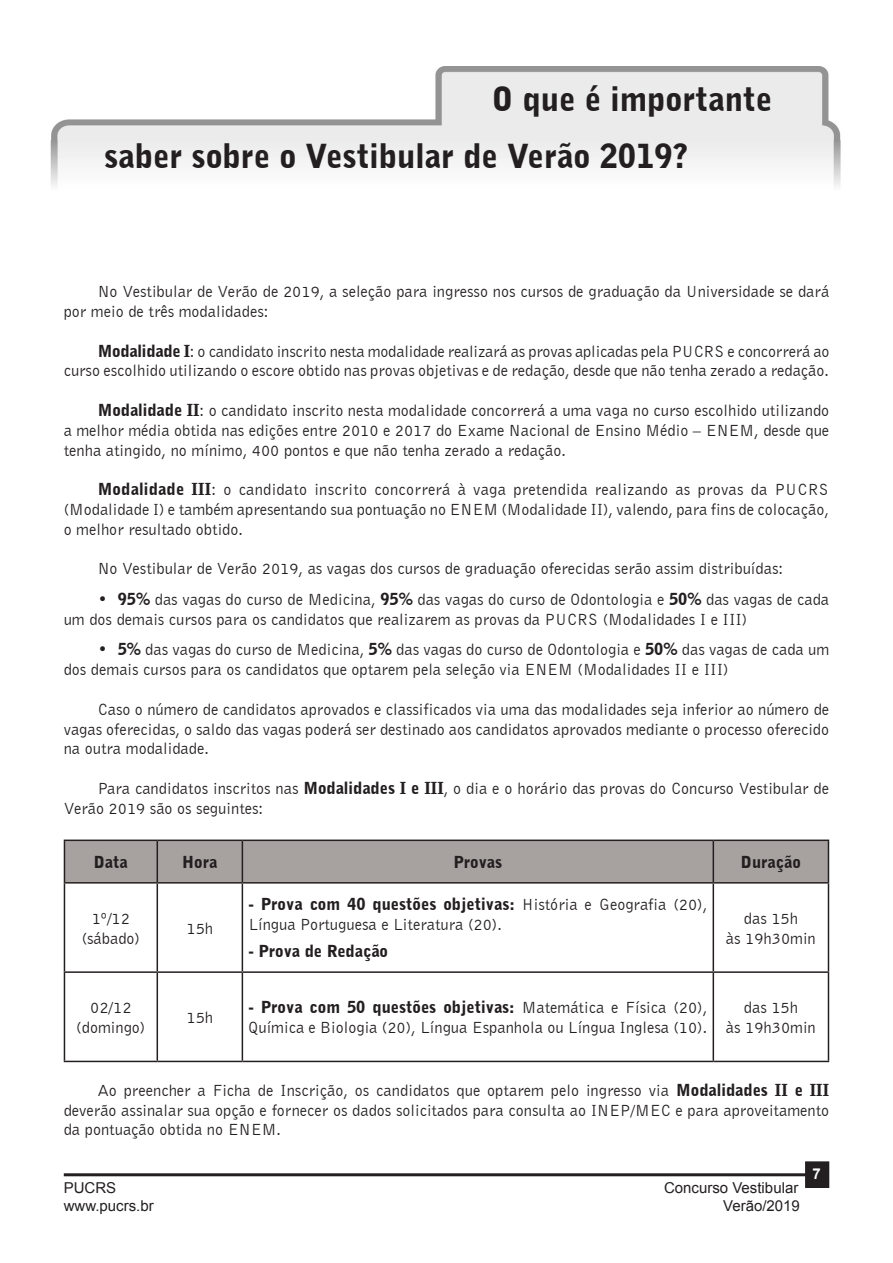
<style>
.page{position:relative;width:893px;height:1263px;background:#fff}
.page>*{position:absolute;margin:0;border:0;box-sizing:border-box;transform-origin:0 0}
.t1{font:900 33px "Bell Gothic BT";color:#231f20}
.t2{font:16.5px/19.8px "Bell Gothic BT";color:#231f20}
.t3{font:900 16.5px "Bell Gothic BT";color:#231f20}
.t4{font:15px "Arial";color:#231f20}
.t5{font:700 15px "Arial";color:#fff}
.s1{font-weight:900}
</style>
<div class="page">
<hr style="left:64px;top:1173px;width:745px;height:3px;background:#231f20">
<div style="left:806px;top:1162px;width:22px;height:25px;background:#231f20"></div>
<div style="left:805px;top:1161px;width:24px;height:27px;border:2px solid #231f20"></div>
<img style="left:50px;top:66px;width:791px;height:120px">
<div style="left:65px;top:841px;width:763px;height:41px;background:#a7a2a0"></div>
<hr style="left:64px;top:839px;width:93px;height:2px;background:#231f20">
<hr style="left:64px;top:841px;width:1px;height:41px;background:#231f20">
<hr style="left:157px;top:839px;width:85px;height:2px;background:#231f20">
<hr style="left:157px;top:841px;width:1px;height:41px;background:#231f20">
<hr style="left:242px;top:839px;width:471px;height:2px;background:#231f20">
<hr style="left:242px;top:841px;width:1px;height:41px;background:#231f20">
<hr style="left:713px;top:839px;width:116px;height:2px;background:#231f20">
<hr style="left:713px;top:841px;width:1px;height:41px;background:#231f20">
<hr style="left:828px;top:841px;width:1px;height:41px;background:#231f20">
<hr style="left:64px;top:882px;width:93px;height:1px;background:#231f20">
<hr style="left:64px;top:883px;width:1px;height:88px;background:#231f20">
<hr style="left:157px;top:882px;width:85px;height:1px;background:#231f20">
<hr style="left:157px;top:883px;width:1px;height:88px;background:#231f20">
<hr style="left:242px;top:882px;width:471px;height:1px;background:#231f20">
<hr style="left:242px;top:883px;width:1px;height:88px;background:#231f20">
<hr style="left:713px;top:882px;width:116px;height:1px;background:#231f20">
<hr style="left:713px;top:883px;width:1px;height:88px;background:#231f20">
<hr style="left:828px;top:883px;width:1px;height:88px;background:#231f20">
<hr style="left:64px;top:971px;width:93px;height:2px;background:#231f20">
<hr style="left:64px;top:973px;width:1px;height:88px;background:#231f20">
<hr style="left:157px;top:971px;width:85px;height:2px;background:#231f20">
<hr style="left:157px;top:973px;width:1px;height:88px;background:#231f20">
<hr style="left:242px;top:971px;width:471px;height:2px;background:#231f20">
<hr style="left:242px;top:973px;width:1px;height:88px;background:#231f20">
<hr style="left:713px;top:971px;width:116px;height:2px;background:#231f20">
<hr style="left:713px;top:973px;width:1px;height:88px;background:#231f20">
<hr style="left:828px;top:973px;width:1px;height:88px;background:#231f20">
<hr style="left:64px;top:1061px;width:93px;height:1px;background:#231f20">
<hr style="left:157px;top:1061px;width:85px;height:1px;background:#231f20">
<hr style="left:242px;top:1061px;width:471px;height:1px;background:#231f20">
<hr style="left:713px;top:1061px;width:116px;height:1px;background:#231f20">
<p class="t1" style="left:491px;top:78px;width:283px">O que é importante</p>
<p class="t1" style="left:104px;top:136px;width:585px">saber sobre o Vestibular de Verão 2019?</p>
<p class="t2" style="left:64px;top:281px;width:767px;text-indent:34px">No Vestibular de Verão de 2019, a seleção para ingresso nos cursos de graduação da Universidade se dará por meio de três modalidades:</p>
<p class="t2" style="left:64px;top:341px;width:767px;text-align:right"><span class="s1">Modalidade I</span>: o candidato inscrito nesta modalidade realizará as provas aplicadas pela PUCRS e concorrerá ao curso escolhido utilizando o escore obtido nas provas objetivas e de redação, desde que não tenha zerado a redação.</p>
<p class="t2" style="left:64px;top:400px;width:767px;text-align:justify;text-indent:34px"><span class="s1">Modalidade II</span>: o candidato inscrito nesta modalidade concorrerá a uma vaga no curso escolhido utilizando a melhor média obtida nas edições entre 2010 e 2017 do Exame Nacional de Ensino Médio – ENEM, desde que tenha atingido, no mínimo, 400 pontos e que não tenha zerado a redação.</p>
<p class="t2" style="left:64px;top:479px;width:767px;text-align:justify;text-indent:34px"><span class="s1">Modalidade III</span>: o candidato inscrito concorrerá à vaga pretendida realizando as provas da PUCRS (Modalidade I) e também apresentando sua pontuação no ENEM (Modalidade II), valendo, para fins de colocação, o melhor resultado obtido.</p>
<p class="t2" style="left:98px;top:558px;width:687px">No Vestibular de Verão 2019, as vagas dos cursos de graduação oferecidas serão assim distribuídas:</p>
<p class="t2" style="left:64px;top:589px;width:767px;text-indent:34px">• <span class="s1">95%</span> das vagas do curso de Medicina, <span class="s1">95%</span> das vagas do curso de Odontologia e <span class="s1">50%</span> das vagas de cada um dos demais cursos para os candidatos que realizarem as provas da PUCRS (Modalidades I e III)</p>
<p class="t2" style="left:64px;top:639px;width:767px;text-indent:34px">• <span class="s1">5%</span> das vagas do curso de Medicina, <span class="s1">5%</span> das vagas do curso de Odontologia e <span class="s1">50%</span> das vagas de cada um dos demais cursos para os candidatos que optarem pela seleção via ENEM (Modalidades II e III)</p>
<p class="t2" style="left:64px;top:699px;width:767px;text-align:justify;text-indent:34px">Caso o número de candidatos aprovados e classificados via uma das modalidades seja inferior ao número de vagas oferecidas, o saldo das vagas poderá ser destinado aos candidatos aprovados mediante o processo oferecido na outra modalidade.</p>
<p class="t2" style="left:64px;top:778px;width:767px;text-indent:34px">Para candidatos inscritos nas <span class="s1">Modalidades I e III</span>, o dia e o horário das provas do Concurso Vestibular de<br>Verão 2019 são os seguintes:</p>
<p class="t3" style="left:94px;top:851px;width:35px">Data</p>
<p class="t3" style="left:182px;top:851px;width:37px">Hora</p>
<p class="t3" style="left:453px;top:851px;width:50px">Provas</p>
<p class="t3" style="left:741px;top:851px;width:61px">Duração</p>
<p class="t2" style="left:92px;top:908px;width:40px">1º/12</p>
<p class="t2" style="left:82px;top:928px;width:60px">(sábado)</p>
<p class="t2" style="left:90px;top:997px;width:43px">02/12</p>
<p class="t2" style="left:76px;top:1017px;width:71px">(domingo)</p>
<p class="t2" style="left:187px;top:918px;width:28px">15h</p>
<p class="t2" style="left:248px;top:894px;width:460px"><span class="s1">- Prova com 40 questões objetivas:</span> História e Geografia (20),<br>Língua Portuguesa e Literatura (20).</p>
<p class="t3" style="left:248px;top:941px;width:141px">- Prova de Redação</p>
<p class="t2" style="left:744px;top:908px;width:56px">das 15h</p>
<p class="t2" style="left:726px;top:928px;width:91px">às 19h30min</p>
<p class="t2" style="left:187px;top:1007px;width:28px">15h</p>
<p class="t2" style="left:248px;top:997px;width:460px"><span class="s1">- Prova com 50 questões objetivas:</span> Matemática e Física (20),<br>Química e Biologia (20), Língua Espanhola ou Língua Inglesa (10).</p>
<p class="t2" style="left:744px;top:997px;width:56px">das 15h</p>
<p class="t2" style="left:726px;top:1017px;width:91px">às 19h30min</p>
<p class="t2" style="left:64px;top:1080px;width:767px;text-align:justify;text-indent:34px">Ao preencher a Ficha de Inscrição, os candidatos que optarem pelo ingresso via <span class="s1">Modalidades II e III </span>deverão assinalar sua opção e fornecer os dados solicitados para consulta ao INEP/MEC e para aproveitamento da pontuação obtida no ENEM.</p>
<p class="t4" style="left:64px;top:1178px;width:54px">PUCRS</p>
<p class="t4" style="left:664px;top:1178px;width:136px">Concurso Vestibular</p>
<p class="t4" style="left:64px;top:1196px;width:92px">www.pucrs.br</p>
<p class="t4" style="left:723px;top:1196px;width:78px">Verão/2019</p>
<p class="t5" style="left:812px;top:1164px;width:10px">7</p>
</div>
